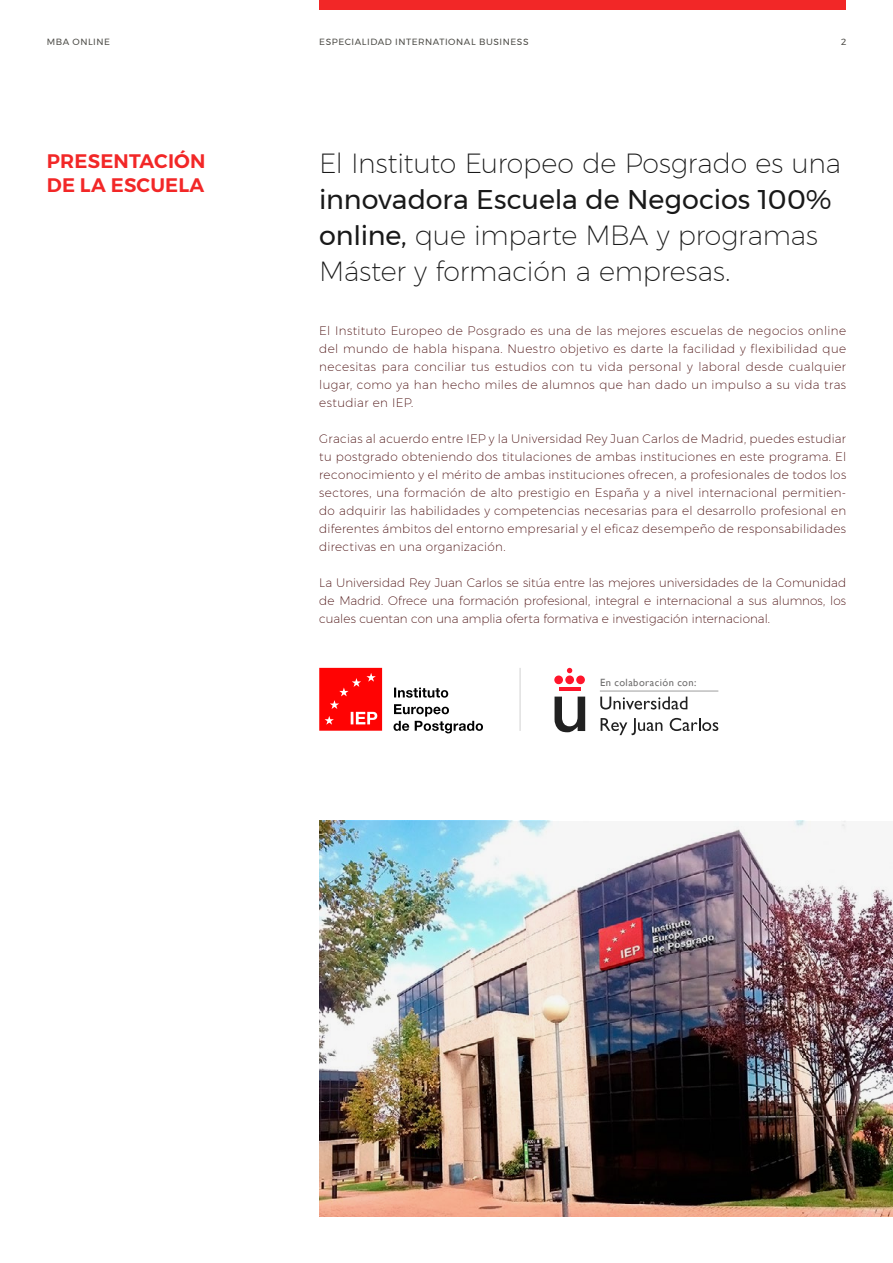
<style>
.page{position:relative;width:893px;height:1263px;background:#fff}
.page>*{position:absolute;margin:0;border:0;box-sizing:border-box;transform-origin:0 0}
.t1{font:200 27px/36px "Montserrat";letter-spacing:-.005em;color:#191919}
.t2{font:600 19.5px/24px "Montserrat";letter-spacing:.01em;color:#f22727}
.t3{font:200 12px/18px "Montserrat";letter-spacing:.025em;color:#410304;text-align:justify}
.t4{font:10.5px "Gill Sans";letter-spacing:.04em;color:#706f6f}
.t5{font:9px "Montserrat";letter-spacing:.06em;color:#4e4d48}
.s1{font-weight:400}
</style>
<div class="page">
<div style="left:319px;top:0;width:527px;height:10px;background:#f22727"></div>
<svg style="left:319px;top:668px;width:63px;height:63px;background:#ff1919"></svg>
<svg style="left:393px;top:704px;width:90px;height:29px"></svg>
<svg style="left:394px;top:688px;width:54px;height:10px"></svg>
<img style="left:319px;top:821px;width:574px;height:395px">
<hr style="left:519px;top:668px;width:2px;height:63px;background:#e1e1e1">
<hr style="left:559px;top:687px;width:21px;height:4px;background:#ff152b">
<div style="left:565px;top:675px;width:9px;height:9px;background:#ff152b;border-radius:50%"></div>
<div style="left:554px;top:675px;width:9px;height:9px;background:#ff152b;border-radius:50%"></div>
<div style="left:576px;top:675px;width:9px;height:9px;background:#ff152b;border-radius:50%"></div>
<svg style="left:567px;top:668px;width:5px;height:5px"></svg>
<svg style="left:554px;top:697px;width:31px;height:35px"></svg>
<svg style="left:601px;top:718px;width:61px;height:17px"></svg>
<svg style="left:670px;top:718px;width:48px;height:13px"></svg>
<svg style="left:600px;top:696px;width:87px;height:13px"></svg>
<hr style="left:600px;top:691px;width:118px;height:1px;background:#9e9d9d">
<p class="t5" style="left:47px;top:35px;width:65px">MBA Online</p>
<p class="t5" style="left:319px;top:35px;width:181px">Especialidad INTERNATI ONAL BUSINESS</p>
<p class="t5" style="left:841px;top:35px;width:7px">2</p>
<h2 class="t2" style="left:47px;top:149px;width:132px">PRESENTACIÓN<br>DE LA ESCUELA</h2>
<h1 class="t1" style="left:319px;top:145px;width:523px">El Instituto Europeo de Posgrado es una</h1>
<h1 class="t1" style="left:319px;top:181px;width:514px"><span class="s1">innovadora Escuela de Negocios 100% online,</span> que imparte MBA y programas<br>Máster y formación a empresas.</h1>
<p class="t3" style="left:319px;top:321px;width:528px">El Instituto Europeo de Posgrado es una de las mejores escuelas de negocios online del mundo de habla hispana. Nuestro objetivo es darte la facilidad y flexibilidad que necesitas para conciliar tus estudios con tu vida personal y laboral desde cualquier lugar, como ya han hecho miles de alumnos que han dado un impulso a su vida tras estudiar en IEP.</p>
<p class="t3" style="left:319px;top:429px;width:528px">Gracias al acuerdo entre IEP y la Universidad Rey Juan Carlos de Madrid, puedes estudiar tu postgrado obteniendo dos titulaciones de ambas instituciones en este programa. El reconocimiento y el mérito de ambas instituciones ofrecen, a profesionales de todos los sectores, una formación de alto prestigio en España y a nivel internacional permitien&shy;do adquirir las habilidades y competencias necesarias para el desarrollo profesional en diferentes ámbitos del entorno empresarial y el eficaz desempeño de responsabilidades directivas en una organización.</p>
<p class="t3" style="left:319px;top:573px;width:528px">La Universidad Rey Juan Carlos se sitúa entre las mejores universidades de la Comunidad de Madrid. Ofrece una formación profesional, integral e internacional a sus alumnos, los cuales cuentan con una amplia oferta formativa e investigación internacional.</p>
<p class="t4" style="left:600px;top:676px;width:98px">En colaboración con:</p>
</div>
